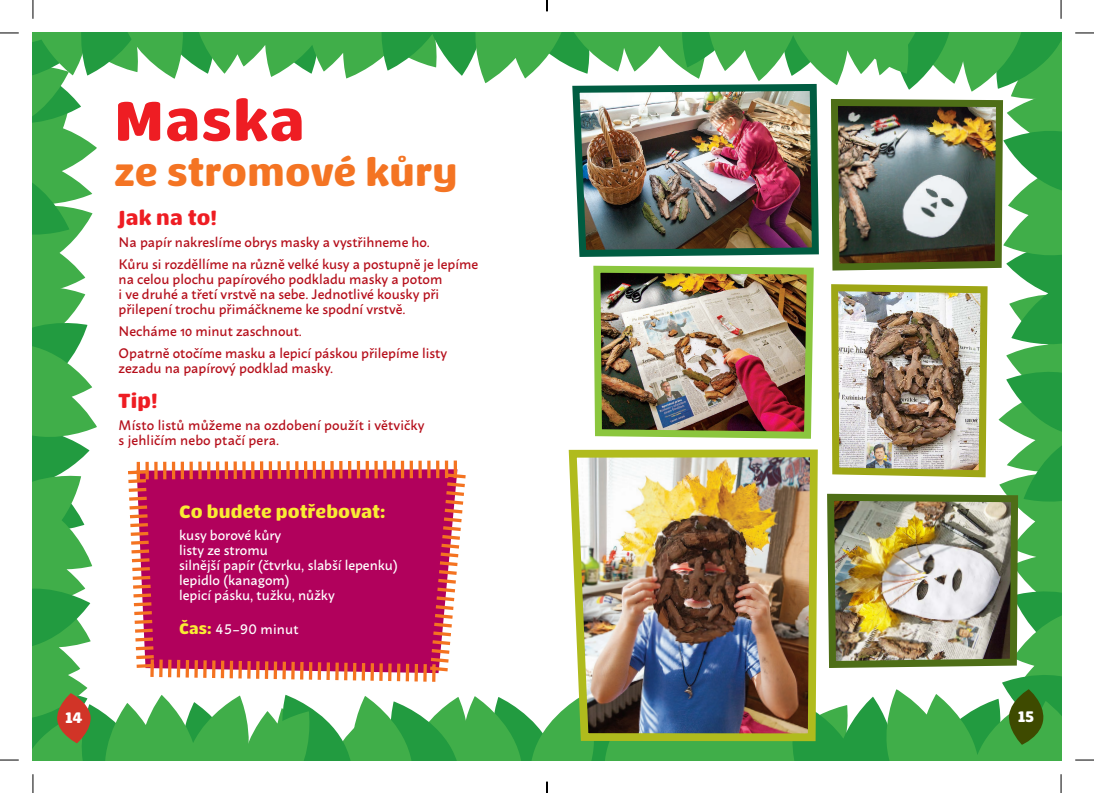
<style>
.page{position:relative;width:1094px;height:793px;background:#fff}
.page>*{position:absolute;margin:0;border:0;box-sizing:border-box;transform-origin:0 0}
.t1{font:55px "Kardia Thick";letter-spacing:.025em;color:#ee1d23}
.t2{font:37.5px "Kardia Thick";letter-spacing:.01em;color:#f47423}
.t3{font:20px "Kardia Thick";letter-spacing:.01em;color:#ee1d23}
.t4{font:17.5px "Kardia Thick";letter-spacing:.01em;color:#f9ec33}
.t5{font:15px "Kardia Thick";color:#fff}
.t6{font:500 13.75px/15px "Macho";color:#b50e1a}
.t7{font:500 13.75px/15px "Macho";color:#fff}
.s1{font-family:"Kardia Thick";font-weight:400;font-size:15px;color:#f9ec33}
</style>
<div class="page">
<img style="left:33px;top:33px;width:1027px;height:726px">
<img style="left:823px;top:490px;width:198px;height:181px">
<svg style="left:0;top:32px;width:19px;height:2px"></svg>
<svg style="left:1075px;top:32px;width:18px;height:2px"></svg>
<svg style="left:0;top:759px;width:19px;height:1px"></svg>
<svg style="left:1075px;top:759px;width:18px;height:1px"></svg>
<svg style="left:32px;top:0;width:2px;height:19px"></svg>
<svg style="left:32px;top:774px;width:2px;height:18px"></svg>
<svg style="left:1060px;top:0;width:1px;height:19px"></svg>
<svg style="left:1060px;top:774px;width:1px;height:18px"></svg>
<p class="t1" style="left:114px;top:89px;width:192px">Maska</p>
<p class="t2" style="left:114px;top:150px;width:345px">ze stromové kůry</p>
<p class="t3" style="left:119px;top:206px;width:100px">Jak na to!</p>
<p class="t6" style="left:119px;top:230px;width:361px;line-height:22.1px">Na papír nakreslíme obrys masky a vystřihneme ho.<br>Kůru si rozděllíme na různě velké kusy a postupně je lepíme</p>
<p class="t6" style="left:119px;top:270px;width:325px">na celou plochu papírového podkladu masky a potom i ve druhé a třetí vrstvě na sebe. Jednotlivé kousky při přilepení trochu přimáčkneme ke spodní vrstvě.</p>
<p class="t6" style="left:119px;top:319px;width:330px;line-height:22.1px">Necháme 10 minut zaschnout.<br>Opatrně otočíme masku a lepicí páskou přilepíme listy</p>
<p class="t6" style="left:119px;top:359px;width:216px">zezadu na papírový podklad masky.</p>
<p class="t3" style="left:119px;top:389px;width:41px">Tip!</p>
<p class="t6" style="left:119px;top:416px;width:307px">Místo listů můžeme na ozdobení použít i větvičky s jehličím nebo ptačí pera.</p>
<p class="t4" style="left:179px;top:501px;width:208px">Co budete potřebovat:</p>
<p class="t7" style="left:179px;top:526px;width:220px">kusy borové kůry<br>listy ze stromu<br>silnější papír (čtvrku, slabší lepenku) lepidlo (kanagom)<br>lepicí pásku, tužku, nůžky</p>
<p class="t7" style="left:179px;top:620px;width:121px"><span class="s1">Čas:</span> 45–90 minut</p>
<p class="t5" style="left:65px;top:709px;width:18px">14</p>
<p class="t5" style="left:1017px;top:707px;width:18px">15</p>
</div>
